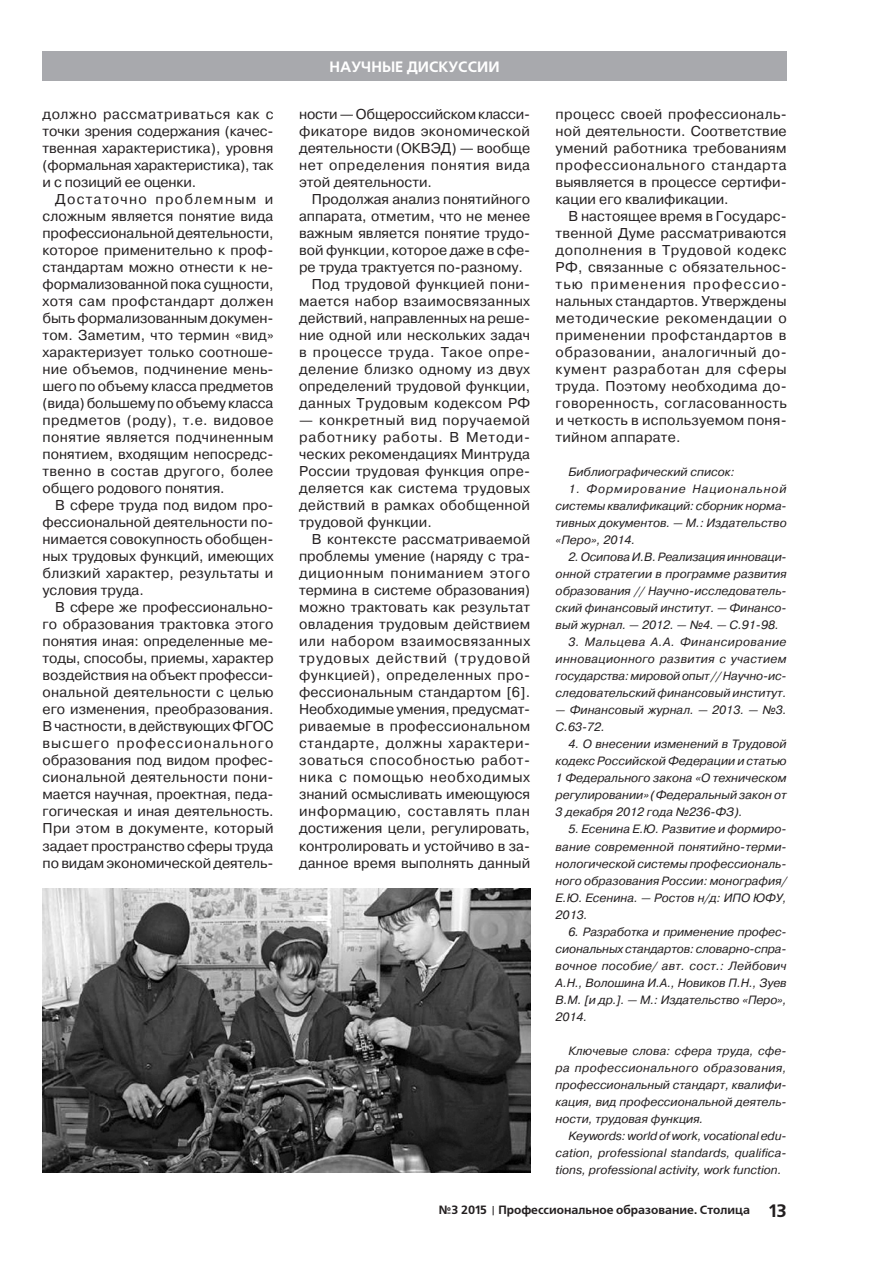
<style>
.page{position:relative;width:893px;height:1263px;background:#fff}
.page>*{position:absolute;margin:0;border:0;box-sizing:border-box;transform-origin:0 0}
.t1{font:700 15px "Free Set C";color:#fff}
.t2{font:14.25px/17px "Pragmatica C";letter-spacing:.005em;color:#231f20;text-align:justify}
.t3{font:14.25px "Pragmatica C";letter-spacing:.025em;color:#231f20}
.t4{font:14.25px "Pragmatica C";letter-spacing:.04em;color:#231f20}
.t5{font:italic 12px/17px "Pragmatica C";color:#231f20;text-align:justify}
.t6{font:700 12px "Free Set C";color:#231f20}
.s1{font-size:18px}
</style>
<div class="page">
<div style="left:43px;top:51px;width:744px;height:30px;background:#a8a9ad"></div>
<img style="left:43px;top:889px;width:487px;height:284px">
<p class="t2" style="left:43px;top:106px;width:233px">должно рассматриваться как с точки зрения содержания (качес&shy;твенная характеристика), уровня (формальная характеристика), так и с позиций ее оценки.</p>
<p class="t2" style="left:43px;top:191px;width:233px;text-indent:13px">Достаточно проблемным и сложным является понятие вида профессиональной деятельности, которое применительно к проф&shy;стандартам можно отнести к не&shy;формализованной пока сущности, хотя сам профстандарт должен быть формализованным докумен&shy;том. Заметим, что термин «вид» характеризует только соотноше&shy;ние объемов, подчинение мень&shy;шего по объему класса предметов (вида) большему по объему класса предметов (роду), т.е. видовое понятие является подчиненным понятием, входящим непосредс&shy;твенно в состав другого, более общего родового понятия.</p>
<p class="t2" style="left:43px;top:497px;width:233px;text-indent:13px">В сфере труда под видом про&shy;фессиональной деятельности по&shy;нимается совокупность обобщен&shy;ных трудовых функций, имеющих близкий характер, результаты и условия труда.</p>
<p class="t2" style="left:43px;top:599px;width:233px;text-indent:13px">В сфере же профессионально&shy;го образования трактовка этого понятия иная: определенные ме&shy;тоды, способы, приемы, характер воздействия на объект професси&shy;ональной деятельности с целью его изменения, преобразования.<br>В частности, в действующих ФГОС высшего профессионального образования под видом профес&shy;сиональной деятельности пони&shy;мается научная, проектная, педа&shy;гогическая и иная деятельность.<br>При этом в документе, который задает пространство сферы труда по видам экономической деятель-</p>
<p class="t1" style="left:330px;top:58px;width:171px">Научные дискуссии</p>
<p class="t2" style="left:299px;top:106px;width:233px">ности — Общероссийском класси&shy;фикаторе видов экономической деятельности (ОКВЭД) — вообще нет определения понятия вида этой деятельности.</p>
<p class="t2" style="left:312px;top:191px;width:220px">Продолжая анализ понятийного</p>
<p class="t2" style="left:299px;top:208px;width:233px">аппарата, отметим, что не менее</p>
<p class="t2" style="left:299px;top:225px;width:233px">важным является понятие трудо-</p>
<p class="t2" style="left:299px;top:242px;width:233px">вой функции, которое даже в сфе-</p>
<p class="t2" style="left:299px;top:259px;width:225px">ре труда трактуется по-разному.</p>
<p class="t2" style="left:312px;top:276px;width:220px">Под трудовой функцией пони-</p>
<p class="t3" style="left:299px;top:294px;width:233px">мается набор взаимосвязанных</p>
<p class="t2" style="left:299px;top:310px;width:233px">действий, направленных на реше-</p>
<p class="t2" style="left:299px;top:327px;width:233px">ние одной или нескольких задач</p>
<p class="t4" style="left:299px;top:345px;width:233px">в процессе труда. Такое опре-</p>
<p class="t2" style="left:299px;top:361px;width:233px">деление близко одному из двух</p>
<p class="t2" style="left:299px;top:378px;width:233px">определений трудовой функции,</p>
<p class="t3" style="left:299px;top:396px;width:233px">данных Трудовым кодексом РФ</p>
<p class="t2" style="left:299px;top:412px;width:233px">— конкретный вид поручаемой работнику работы. В Методи&shy;ческих рекомендациях Минтруда России трудовая функция опре&shy;деляется как система трудовых действий в рамках обобщенной трудовой функции.</p>
<p class="t2" style="left:299px;top:531px;width:233px;text-indent:13px">В контексте рассматриваемой проблемы умение (наряду с тра&shy;диционным пониманием этого термина в системе образования) можно трактовать как результат овладения трудовым действием или набором взаимосвязанных трудовых действий (трудовой функцией), определенных про&shy;фессиональным стандартом [6].<br>Необходимые умения, предусмат&shy;риваемые в профессиональном стандарте, должны характери&shy;зоваться способностью работ&shy;ника с помощью необходимых знаний осмысливать имеющуюся информацию, составлять план достижения цели, регулировать, контролировать и устойчиво в за&shy;данное время выполнять данный</p>
<p class="t2" style="left:556px;top:106px;width:233px">процесс своей профессиональ&shy;ной деятельности. Соответствие умений работника требованиям профессионального стандарта выявляется в процессе сертифи&shy;кации его квалификации.</p>
<p class="t2" style="left:556px;top:208px;width:233px;text-indent:13px">В настоящее время в Государс&shy;твенной Думе рассматриваются дополнения в Трудовой кодекс РФ, связанные с обязательнос&shy;тью применения профессио&shy;нальных стандартов. Утверждены методические рекомендации о применении профстандартов в образовании, аналогичный до&shy;кумент разработан для сферы труда. Поэтому необходима до&shy;говоренность, согласованность и четкость в используемом поня&shy;тийном аппарате.</p>
<p class="t5" style="left:568px;top:464px;width:168px">Библиографический список:</p>
<p class="t5" style="left:556px;top:481px;width:233px;text-indent:13px">1. Формирование Национальной системы квалификаций: сборник норма&shy;тивных документов. — М.: Издательство «Перо», 2014.</p>
<p class="t5" style="left:556px;top:549px;width:233px;text-indent:13px">2. Осипова И.В. Реализация инноваци&shy;онной стратегии в программе развития образования // Научно-исследователь&shy;ский финансовый институт. — Финансо&shy;вый журнал. — 2012. — №4. — С.91-98.</p>
<p class="t5" style="left:556px;top:634px;width:233px;text-indent:13px">3. Мальцева А.А. Финансирование инновационного развития с участием государства: мировой опыт // Научно-ис&shy;следовательский финансовый институт.</p>
<p class="t5" style="left:556px;top:702px;width:233px">— Финансовый журнал. — 2013. — №3.<br>С.63-72.</p>
<p class="t5" style="left:556px;top:736px;width:233px;text-indent:13px">4. О внесении изменений в Трудовой кодекс Российской Федерации и статью 1 Федерального закона «О техническом регулировании» (Федеральный закон от 3 декабря 2012 года №236-ФЗ).</p>
<p class="t5" style="left:556px;top:821px;width:233px;text-indent:13px">5. Есенина Е.Ю. Развитие и формиро&shy;вание современной понятийно-терми&shy;нологической системы профессиональ&shy;ного образования России: монография/ Е.Ю. Есенина. — Ростов н/д: ИПО ЮФУ, 2013.</p>
<p class="t5" style="left:556px;top:923px;width:233px;text-indent:13px">6. Разработка и применение профес&shy;сиональных стандартов: словарно-спра&shy;вочное пособие/ авт. сост.: Лейбович А.Н., Волошина И.А., Новиков П.Н., Зуев В.М. [и др.]. — М.: Издательство «Перо», 2014.</p>
<p class="t5" style="left:556px;top:1042px;width:233px;text-indent:13px">Ключевые слова: сфера труда, сфе&shy;ра профессионального образования, профессиональный стандарт, квалифи&shy;кация, вид профессиональной деятель&shy;ности, трудовая функция.</p>
<p class="t5" style="left:556px;top:1127px;width:233px;text-indent:13px">Keywords: world of work, vocational edu&shy;cation, professional standards, qualifica&shy;tions, professional activity, work function.</p>
<p class="t6" style="left:439px;top:1203px;width:350px">№3 2015 Профессиональное образование. Столица <span class="s1">13</span></p>
</div>
